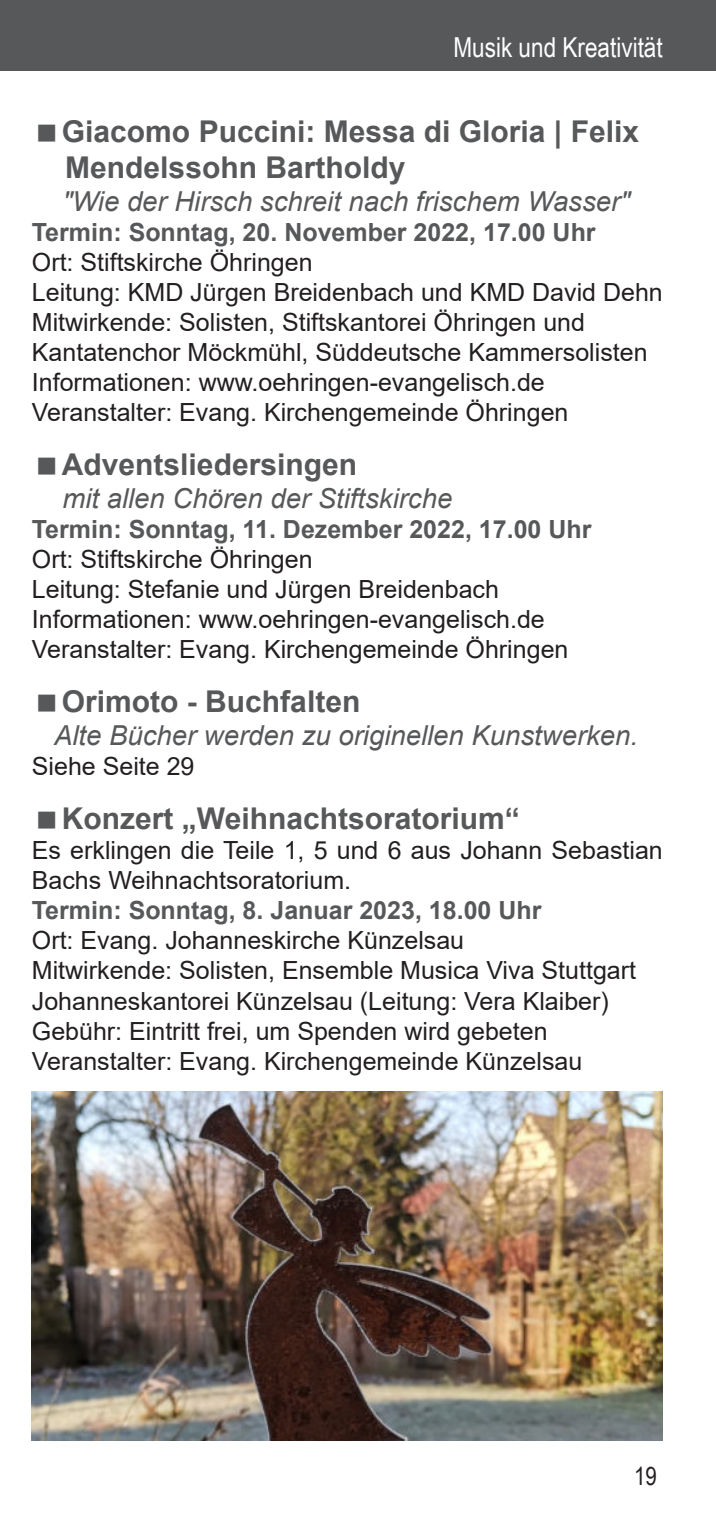
<style>
.page{position:relative;width:716px;height:1531px;background:#fff}
.page>*{position:absolute;margin:0;border:0;box-sizing:border-box;transform-origin:0 0}
.t1{font:700 30px/36px "Arial";color:#57585a}
.t2{font:italic 27.5px "Arial";color:#57585a}
.t3{font:27.5px "Arial Narrow";color:#fff}
.t4{font:25px/30px "Arial";color:#231f20}
.t5{font:700 25px "Arial";color:#57585a}
.t6{font:25px "Arial Narrow";color:#231f20}
</style>
<div class="page">
<div style="left:0;top:0;width:716px;height:71px;background:#57585a"></div>
<img style="left:32px;top:1091px;width:631px;height:349px">
<p class="t3" style="left:453px;top:37px;width:211px">Musik und Kreativität</p>
<p class="t1" style="left:62px;top:117px;width:578px">Giacomo Puccini: Messa di Gloria | Felix<br>Mendelssohn Bartholdy</p>
<p class="t2" style="left:62px;top:191px;width:569px">"Wie der Hirsch schreit nach frischem Wasser"</p>
<p class="t5" style="left:32px;top:223px;width:565px">Termin: Sonntag, 20. November 2022, 17.00 Uhr</p>
<p class="t4" style="left:32px;top:247px;width:632px">Ort: Stiftskirche Öhringen<br>Leitung: KMD Jürgen Breidenbach und KMD David Dehn Mitwirkende: Solisten, Stiftskantorei Öhringen und Kantatenchor Möckmühl, Süddeutsche Kammersolisten Informationen: www.oehringen-evangelisch.de Veranstalter: Evang. Kirchengemeinde Öhringen</p>
<p class="t1" style="left:62px;top:450px;width:297px">Adventsliedersingen</p>
<p class="t2" style="left:62px;top:488px;width:391px">mit allen Chören der Stiftskirche</p>
<p class="t5" style="left:32px;top:520px;width:561px">Termin: Sonntag, 11. Dezember 2022, 17.00 Uhr</p>
<p class="t4" style="left:32px;top:544px;width:538px">Ort: Stiftskirche Öhringen<br>Leitung: Stefanie und Jürgen Breidenbach Informationen: www.oehringen-evangelisch.de Veranstalter: Evang. Kirchengemeinde Öhringen</p>
<p class="t1" style="left:62px;top:687px;width:300px">Orimoto - Buchfalten</p>
<p class="t2" style="left:54px;top:725px;width:585px">Alte Bücher werden zu originellen Kunstwerken.</p>
<p class="t4" style="left:32px;top:751px;width:164px">Siehe Seite 29</p>
<p class="t1" style="left:62px;top:804px;width:459px">Konzert „Weihnachtsoratorium“</p>
<p class="t4" style="left:32px;top:835px;width:632px">Es erklingen die Teile 1, 5 und 6 aus Johann Sebastian<br>Bachs Weihnachtsoratorium.</p>
<p class="t5" style="left:32px;top:901px;width:511px">Termin: Sonntag, 8. Januar 2023, 18.00 Uhr</p>
<p class="t4" style="left:32px;top:925px;width:605px">Ort: Evang. Johanneskirche Künzelsau<br>Mitwirkende: Solisten, Ensemble Musica Viva Stuttgart Johanneskantorei Künzelsau (Leitung: Vera Klaiber)<br>Gebühr: Eintritt frei, um Spenden wird gebeten Veranstalter: Evang. Kirchengemeinde Künzelsau</p>
<p class="t6" style="left:634px;top:1467px;width:24px">19</p>
</div>
